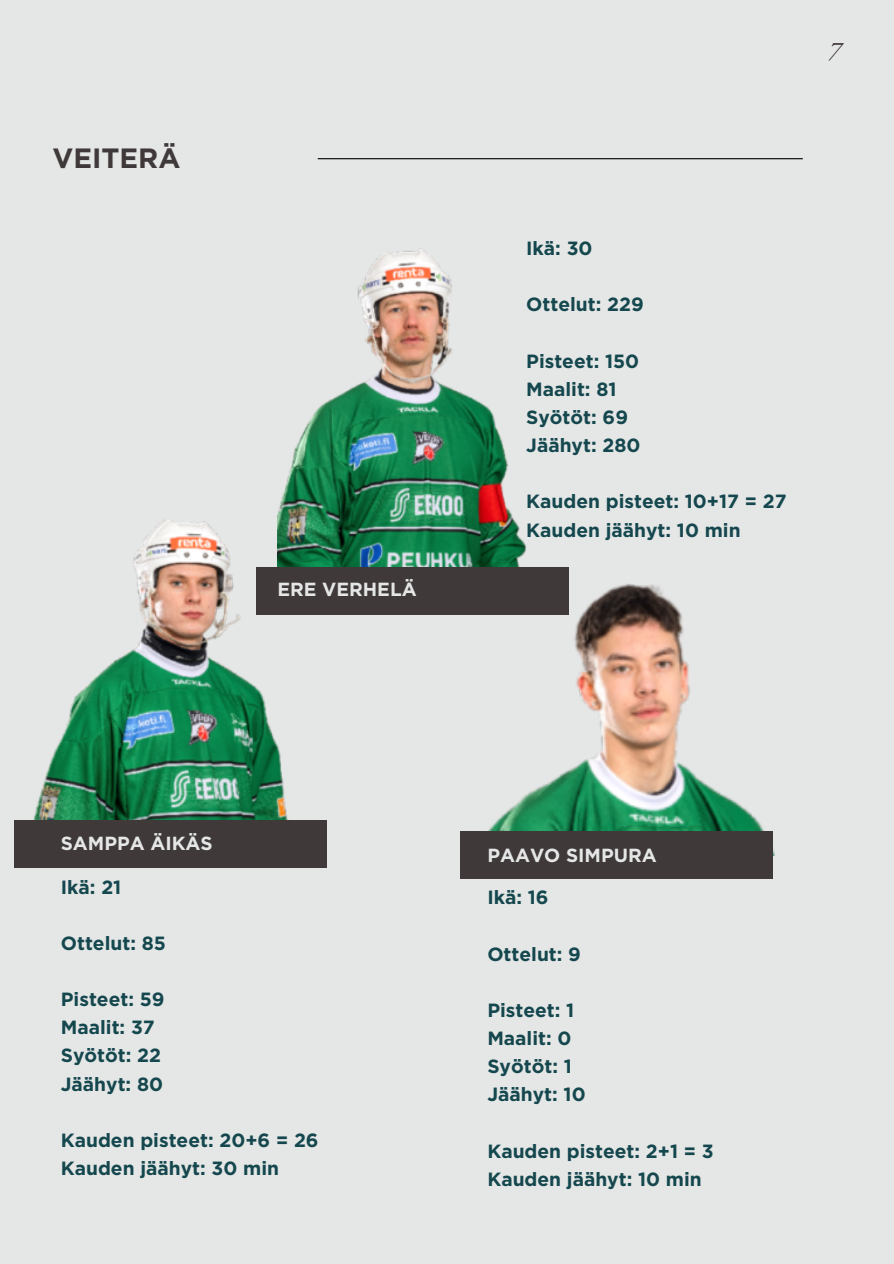
<style>
.page{position:relative;width:894px;height:1264px;background:#fff}
.page>*{position:absolute;margin:0;border:0;box-sizing:border-box;transform-origin:0 0}
.t1{font:700 27.9px "Gotham";color:#3f393a}
.t2{font:italic 27px "EB Garamond";color:#3f393a}
.t3{font:700 19.2px/28.2px "Gotham";color:#15474e}
.t4{font:700 18.9px "Gotham";color:#e5e7e6}
</style>
<div class="page">
<div style="left:0;top:0;width:893px;height:1263px;background:#e5e7e6"></div>
<img style="left:33px;top:520px;width:308px;height:300px">
<img style="left:277px;top:248px;width:249px;height:319px">
<img style="left:446px;top:571px;width:329px;height:284px">
<hr style="left:318px;top:158px;width:484px;height:1px;background:#000">
<div style="left:14px;top:820px;width:313px;height:48px;background:#3f393a"></div>
<div style="left:256px;top:567px;width:312px;height:47px;background:#3f393a"></div>
<div style="left:460px;top:831px;width:312px;height:48px;background:#3f393a"></div>
<h1 class="t1" style="left:53px;top:141px;width:129px">VEITERÄ</h1>
<p class="t4" style="left:277px;top:577px;width:141px">ERE VERHELÄ</p>
<h2 class="t2" style="left:827px;top:33px;width:14px">7</h2>
<p class="t3" style="left:526px;top:234px;width:68px">Ikä: 30</p>
<p class="t3" style="left:526px;top:290px;width:119px">Ottelut: 229</p>
<p class="t3" style="left:526px;top:347px;width:116px">Pisteet: 150<br>Maalit: 81<br>Syötöt: 69<br>Jäähyt: 280</p>
<p class="t3" style="left:526px;top:487px;width:262px">Kauden pisteet: 10+17 = 27<br>Kauden jäähyt: 10 min</p>
<p class="t4" style="left:61px;top:831px;width:153px">SAMPPA ÄIKÄS</p>
<p class="t3" style="left:61px;top:872px;width:62px">Ikä: 21</p>
<p class="t3" style="left:61px;top:928px;width:106px">Ottelut: 85</p>
<p class="t3" style="left:61px;top:985px;width:105px">Pisteet: 59<br>Maalit: 37<br>Syötöt: 22<br>Jäähyt: 80</p>
<p class="t3" style="left:61px;top:1125px;width:259px">Kauden pisteet: 20+6 = 26<br>Kauden jäähyt: 30 min</p>
<p class="t4" style="left:487px;top:844px;width:171px">PAAVO SIMPURA</p>
<p class="t3" style="left:487px;top:883px;width:63px">Ikä: 16</p>
<p class="t3" style="left:487px;top:939px;width:95px">Ottelut: 9</p>
<p class="t3" style="left:487px;top:996px;width:100px">Pisteet: 1<br>Maalit: 0<br>Syötöt: 1<br>Jäähyt: 10</p>
<p class="t3" style="left:487px;top:1136px;width:228px">Kauden pisteet: 2+1 = 3<br>Kauden jäähyt: 10 min</p>
</div>
